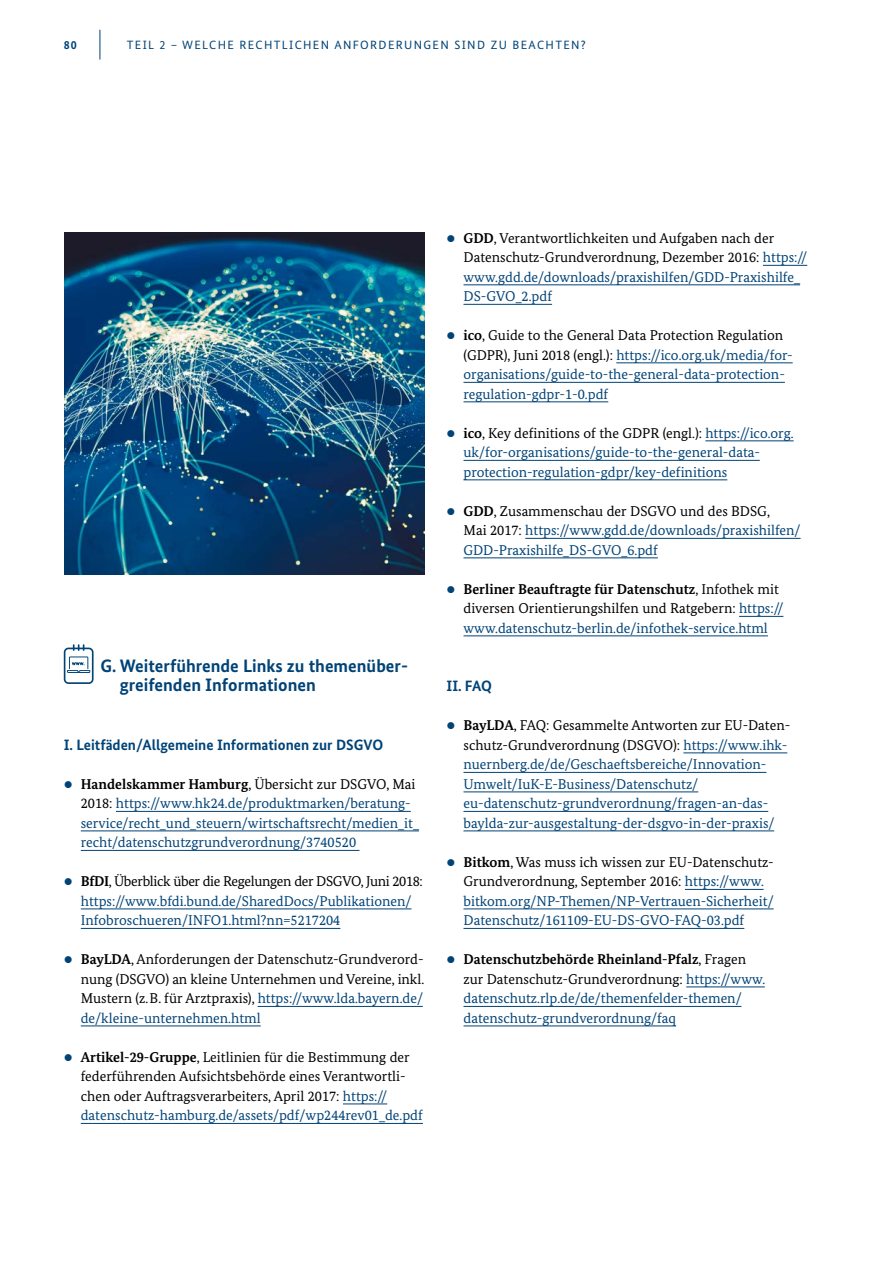
<style>
.page{position:relative;width:893px;height:1263px;background:#fff}
.page>*{position:absolute;margin:0;border:0;box-sizing:border-box;transform-origin:0 0}
.t1{font:700 18px/19.5px "Bundes Sans";color:#004377}
.t2{font:700 15px "Bundes Sans";color:#004377}
.t3{font:14.25px/19.5px "Bundes Serif";color:#004377}
.t4{font:14.25px/19.5px "Bundes Serif";color:#000}
.t5{font:12px "Bundes Sans";letter-spacing:.11em;color:#004377}
.t6{font:700 12px "Bundes Sans";color:#004377}
.s1{font-weight:700;color:#000}
.s2{color:#000}
.s3{color:#004377}
.s4{font-weight:700}
</style>
<div class="page">
<hr style="left:100px;top:30px;width:1px;height:30px;background:#004377">
<hr style="left:116px;top:811px;width:295px;height:1px;background:#004377">
<hr style="left:81px;top:830px;width:338px;height:1px;background:#004377">
<hr style="left:81px;top:850px;width:278px;height:1px;background:#004377">
<hr style="left:81px;top:908px;width:330px;height:1px;background:#004377">
<hr style="left:81px;top:928px;width:259px;height:1px;background:#004377">
<hr style="left:258px;top:1006px;width:165px;height:1px;background:#004377">
<hr style="left:81px;top:1025px;width:180px;height:1px;background:#004377">
<hr style="left:343px;top:1103px;width:44px;height:1px;background:#004377">
<hr style="left:81px;top:1123px;width:342px;height:1px;background:#004377">
<hr style="left:763px;top:265px;width:44px;height:1px;background:#004377">
<hr style="left:463px;top:284px;width:337px;height:1px;background:#004377">
<hr style="left:463px;top:304px;width:89px;height:1px;background:#004377">
<hr style="left:616px;top:362px;width:177px;height:1px;background:#004377">
<hr style="left:463px;top:382px;width:322px;height:1px;background:#004377">
<hr style="left:463px;top:401px;width:145px;height:1px;background:#004377">
<hr style="left:705px;top:440px;width:89px;height:1px;background:#004377">
<hr style="left:463px;top:460px;width:297px;height:1px;background:#004377">
<hr style="left:463px;top:479px;width:264px;height:1px;background:#004377">
<hr style="left:525px;top:538px;width:276px;height:1px;background:#004377">
<hr style="left:463px;top:557px;width:195px;height:1px;background:#004377">
<hr style="left:739px;top:616px;width:44px;height:1px;background:#004377">
<hr style="left:463px;top:635px;width:305px;height:1px;background:#004377">
<hr style="left:683px;top:752px;width:104px;height:1px;background:#004377">
<hr style="left:463px;top:772px;width:303px;height:1px;background:#004377">
<hr style="left:463px;top:791px;width:235px;height:1px;background:#004377">
<hr style="left:463px;top:811px;width:305px;height:1px;background:#004377">
<hr style="left:463px;top:830px;width:311px;height:1px;background:#004377">
<hr style="left:685px;top:889px;width:79px;height:1px;background:#004377">
<hr style="left:463px;top:908px;width:311px;height:1px;background:#004377">
<hr style="left:463px;top:928px;width:281px;height:1px;background:#004377">
<hr style="left:686px;top:986px;width:79px;height:1px;background:#004377">
<hr style="left:463px;top:1006px;width:278px;height:1px;background:#004377">
<hr style="left:463px;top:1025px;width:213px;height:1px;background:#004377">
<img style="left:64px;top:233px;width:361px;height:341px">
<svg style="left:64px;top:644px;width:30px;height:40px"></svg>
<p class="t6" style="left:64px;top:37px;width:15px">80</p>
<p class="t5" style="left:127px;top:37px;width:461px">TEIL 2 – WELCHE RECHTLICHEN ANFORDERUNGEN SIND ZU BEACHTEN?</p>
<h3 class="t1" style="left:120px;top:656px;width:290px;text-indent:-19px">G. Weiterführende Links zu themenüber&shy;greifenden Informationen</h3>
<h4 class="t2" style="left:64px;top:736px;width:321px">I. Leitfäden/Allgemeine Informationen zur DSGVO</h4>
<p class="t3" style="left:81px;top:774px;width:340px;text-indent:-17px">• <span class="s1">Handelskammer Hamburg</span><span class="s2">, Übersicht zur DSGVO, Mai 2018:</span> https://www.hk24.de/produktmarken/beratung&shy;service/recht_und_steuern/wirtschaftsrecht/medien_it_ recht/datenschutzgrundverordnung/3740520</p>
<p class="t3" style="left:81px;top:872px;width:344px;text-indent:-17px">• <span class="s1">BfDI</span><span class="s2">, Überblick über die Regelungen der DSGVO, Juni 2018: </span>https://www.bfdi.bund.de/SharedDocs/Publikationen/<br>Infobroschueren/INFO1.html?nn=5217204</p>
<p class="t4" style="left:81px;top:950px;width:345px;text-align:justify;text-indent:-17px"><span class="s3">•</span> <span class="s4">BayLDA</span>, Anforderungen der Datenschutz-Grundverord&shy;nung (DSGVO) an kleine Unternehmen und Vereine, inkl.<br>Mustern (z.B. für Arztpraxis), <span class="s3">https://www.lda.bayern.de/ de/kleine-unternehmen.html</span></p>
<p class="t4" style="left:81px;top:1047px;width:344px;text-indent:-17px"><span class="s3">•</span> <span class="s4">Artikel-29-Gruppe</span>, Leitlinien für die Bestimmung der federführenden Aufsichtsbehörde eines Verantwortli&shy;chen oder Auftragsverarbeiters, April 2017: <span class="s3">https:// datenschutz-hamburg.de/assets/pdf/wp244rev01_de.pdf</span></p>
<p class="t4" style="left:463px;top:228px;width:345px;text-indent:-17px"><span class="s3">•</span> <span class="s4">GDD</span>, Verantwortlichkeiten und Aufgaben nach der Datenschutz-Grundverordnung, Dezember 2016: <span class="s3">https:// www.gdd.de/downloads/praxishilfen/GDD-Praxishilfe_ DS-GVO_2.pdf</span></p>
<p class="t3" style="left:463px;top:326px;width:331px;text-indent:-17px">• <span class="s1">ico</span><span class="s2">, Guide to the General Data Protection Regulation (GDPR), Juni 2018 (engl.):</span> https://ico.org.uk/media/for&shy;organisations/guide-to-the-general-data-protection&shy;regulation-gdpr-1-0.pdf</p>
<p class="t3" style="left:463px;top:423px;width:332px;text-indent:-17px">• <span class="s1">ico</span><span class="s2">, Key definitions of the GDPR (engl.):</span> https://ico.org. uk/for-organisations/guide-to-the-general-data&shy;protection-regulation-gdpr/key-definitions</p>
<p class="t3" style="left:463px;top:501px;width:339px;text-indent:-17px">• <span class="s1">GDD</span><span class="s2">, Zusammenschau der DSGVO und des BDSG,<br>Mai 2017:</span> https://www.gdd.de/downloads/praxishilfen/<br>GDD-Praxishilfe_DS-GVO_6.pdf</p>
<p class="t3" style="left:463px;top:579px;width:321px;text-indent:-17px">• <span class="s1">Berliner Beauftragte für Datenschutz</span><span class="s2">, Infothek mit diversen Orientierungshilfen und Ratgebern:</span> https:// www.datenschutz-berlin.de/infothek-service.html</p>
<h4 class="t2" style="left:446px;top:677px;width:47px">II. FAQ</h4>
<p class="t3" style="left:463px;top:716px;width:328px;text-indent:-17px">• <span class="s1">BayLDA</span><span class="s2">, FAQ: Gesammelte Antworten zur EU-Daten&shy;schutz-Grundverordnung (DSGVO):</span> https://www.ihk&shy;nuernberg.de/de/Geschaeftsbereiche/Innovation-Umwelt/IuK-E-Business/Datenschutz/ eu-datenschutz-grundverordnung/fragen-an-das&shy;baylda-zur-ausgestaltung-der-dsgvo-in-der-praxis/</p>
<p class="t3" style="left:463px;top:852px;width:312px;text-indent:-17px">• <span class="s1">Bitkom</span><span class="s2">, Was muss ich wissen zur EU-Datenschutz-Grundverordnung, September 2016:</span> https://www. bitkom.org/NP-Themen/NP-Vertrauen-Sicherheit/ Datenschutz/161109-EU-DS-GVO-FAQ-03.pdf</p>
<p class="t3" style="left:463px;top:950px;width:303px;text-indent:-17px">• <span class="s1">Datenschutzbehörde Rheinland-Pfalz</span><span class="s2">, Fragen zur Datenschutz-Grundverordnung:</span> https://www. datenschutz.rlp.de/de/themenfelder-themen/ datenschutz-grundverordnung/faq</p>
</div>
